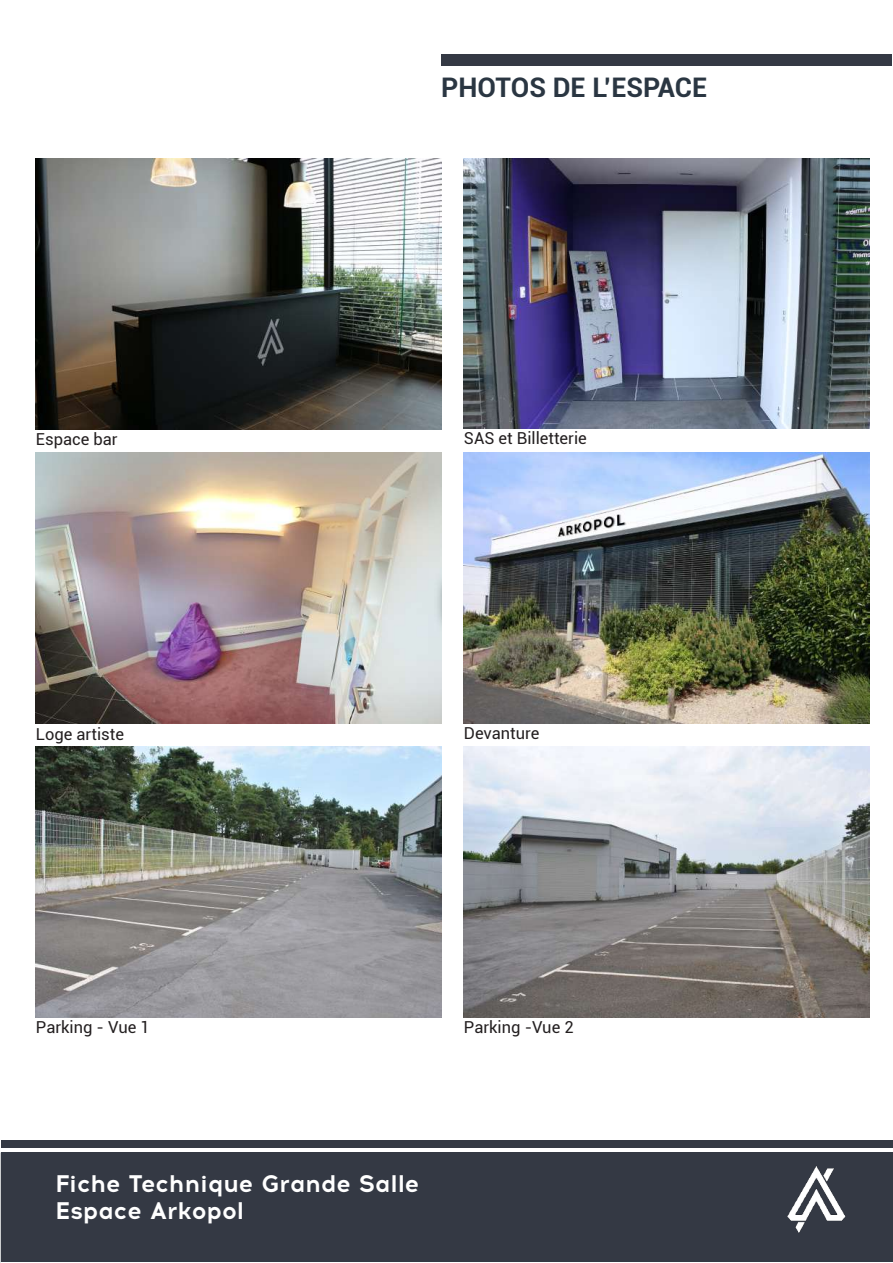
<style>
.page{position:relative;width:893px;height:1263px;background:#fff}
.page>*{position:absolute;margin:0;border:0;box-sizing:border-box;transform-origin:0 0}
.t1{font:700 27px "Roboto";color:#2a3642}
.t2{font:700 24px/27px "Acrom";color:#fff}
.t3{font:16.5px "Roboto";color:#231f20}
</style>
<div class="page">
<div style="left:1px;top:1152px;width:892px;height:110px;background:#343944"></div>
<div style="left:1px;top:1140px;width:892px;height:7px;background:#343944"></div>
<img style="left:787px;top:1166px;width:59px;height:67px">
<div style="left:441px;top:54px;width:451px;height:12px;background:#343944"></div>
<img style="left:36px;top:159px;width:405px;height:270px">
<img style="left:464px;top:158px;width:405px;height:270px">
<img style="left:36px;top:453px;width:405px;height:270px">
<img style="left:464px;top:453px;width:405px;height:270px">
<img style="left:36px;top:747px;width:405px;height:270px">
<img style="left:464px;top:747px;width:405px;height:270px">
<p class="t3" style="left:36px;top:427px;width:83px">Espace bar</p>
<p class="t3" style="left:36px;top:723px;width:90px">Loge artiste</p>
<h1 class="t1" style="left:441px;top:68px;width:267px">PHOTOS DE L’ESPACE</h1>
<p class="t3" style="left:464px;top:426px;width:124px">SAS et Billetterie</p>
<p class="t3" style="left:464px;top:721px;width:77px">Devanture</p>
<p class="t3" style="left:36px;top:1015px;width:115px">Parking - Vue 1</p>
<p class="t3" style="left:464px;top:1015px;width:111px">Parking -Vue 2</p>
<h2 class="t2" style="left:55px;top:1170px;width:366px">Fiche Technique Grande Salle<br>Espace Arkopol</h2>
</div>
